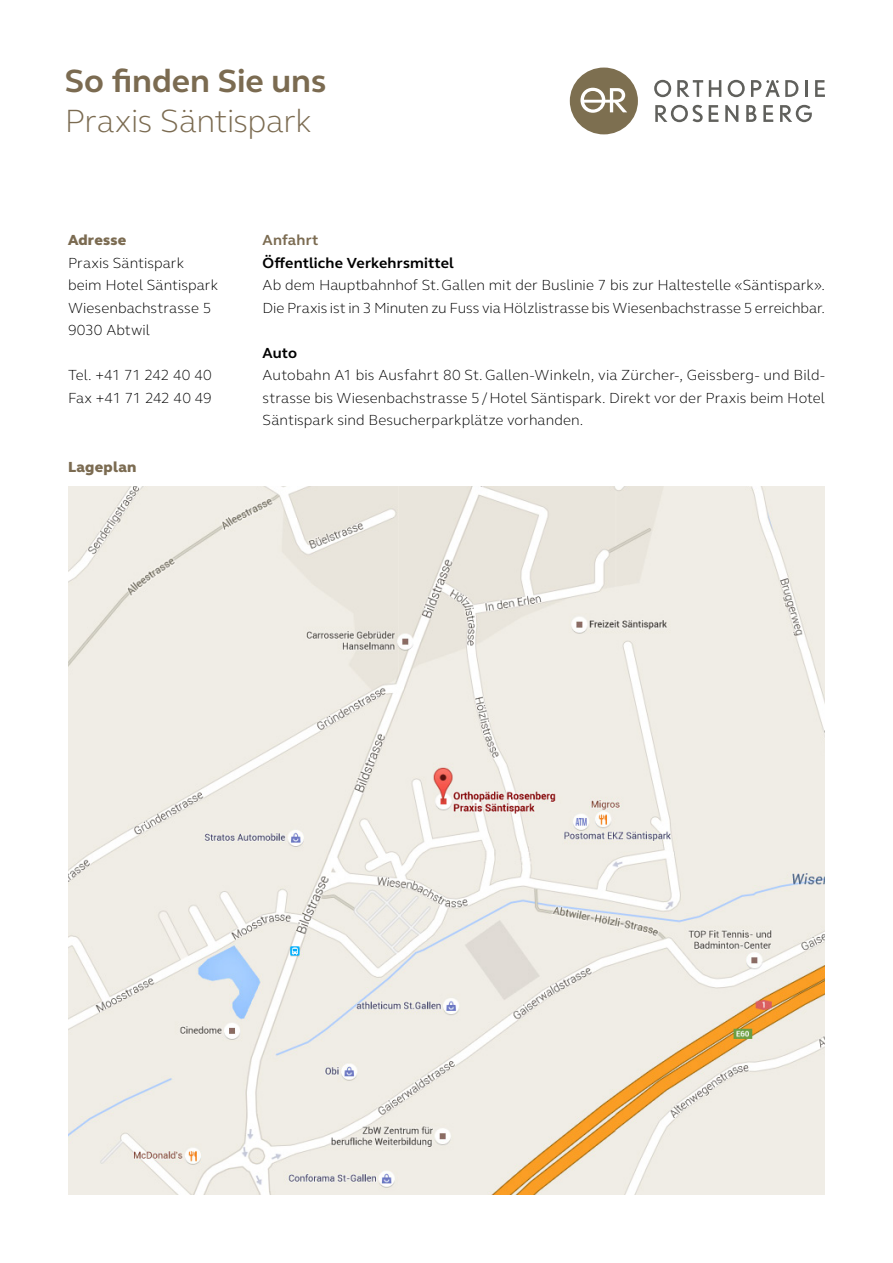
<style>
.page{position:relative;width:893px;height:1263px;background:#fff}
.page>*{position:absolute;margin:0;border:0;box-sizing:border-box;transform-origin:0 0}
.t1{font:300 33px "FS Elliot";letter-spacing:-.01em;color:#7b6b51}
.t2{font:700 33px "FS Elliot";letter-spacing:-.005em;color:#7b6b51}
.t3{font:300 15px/22.5px "FS Elliot";color:#000}
.t4{font:300 15px/22.5px "FS Elliot";letter-spacing:-.04em;color:#000}
.t5{font:700 15px "FS Elliot";letter-spacing:.015em;color:#000}
.t6{font:800 15px "FS Elliot";letter-spacing:.02em;color:#7b6b51}
.t7{font:700 15px "FS Elliot";letter-spacing:.015em;color:#7b6b51}
</style>
<div class="page">
<svg style="left:570px;top:68px;width:68px;height:66px"></svg>
<svg style="left:655px;top:105px;width:48px;height:17px"></svg>
<svg style="left:709px;top:105px;width:9px;height:17px"></svg>
<svg style="left:780px;top:105px;width:32px;height:17px"></svg>
<svg style="left:746px;top:105px;width:10px;height:17px"></svg>
<svg style="left:763px;top:105px;width:10px;height:17px"></svg>
<svg style="left:725px;top:105px;width:13px;height:17px"></svg>
<svg style="left:654px;top:80px;width:17px;height:17px"></svg>
<svg style="left:815px;top:80px;width:10px;height:17px"></svg>
<svg style="left:728px;top:80px;width:17px;height:17px"></svg>
<svg style="left:677px;top:80px;width:26px;height:17px"></svg>
<svg style="left:709px;top:80px;width:12px;height:17px"></svg>
<svg style="left:805px;top:80px;width:2px;height:17px"></svg>
<svg style="left:751px;top:80px;width:47px;height:17px"></svg>
<img style="left:68px;top:486px;width:757px;height:709px">
<h1 class="t2" style="left:65px;top:59px;width:263px">So finden Sie uns</h1>
<h1 class="t1" style="left:65px;top:99px;width:248px">Praxis Säntispark</h1>
<p class="t6" style="left:68px;top:230px;width:60px">Adresse</p>
<p class="t3" style="left:68px;top:251px;width:152px">Praxis Säntispark beim Hotel Säntispark<br>Wiesenbachstrasse 5<br>9030 Abtwil</p>
<p class="t4" style="left:68px;top:363px;width:145px">Tel. +41 71 242 40 40<br>Fax +41 71 242 40 49</p>
<p class="t6" style="left:68px;top:456px;width:70px">Lageplan</p>
<p class="t7" style="left:263px;top:230px;width:57px">Anfahrt</p>
<p class="t5" style="left:263px;top:252px;width:193px">Öffentliche Verkehrsmittel</p>
<p class="t3" style="left:263px;top:273px;width:564px">Ab dem Hauptbahnhof St.Gallen mit der Buslinie 7 bis zur Haltestelle «Säntispark».<br>Die Praxis ist in 3 Minuten zu Fuss via Hölzlistrasse bis Wiesenbachstrasse 5 erreichbar.</p>
<p class="t5" style="left:263px;top:342px;width:36px">Auto</p>
<p class="t3" style="left:263px;top:363px;width:564px;text-align:justify">Autobahn A1 bis Ausfahrt 80 St.Gallen-Winkeln, via Zürcher-, Geissberg- und Bild&shy;strasse bis Wiesenbachstrasse 5/Hotel Säntispark. Direkt vor der Praxis beim Hotel Säntispark sind Besucherparkplätze vorhanden.</p>
</div>
